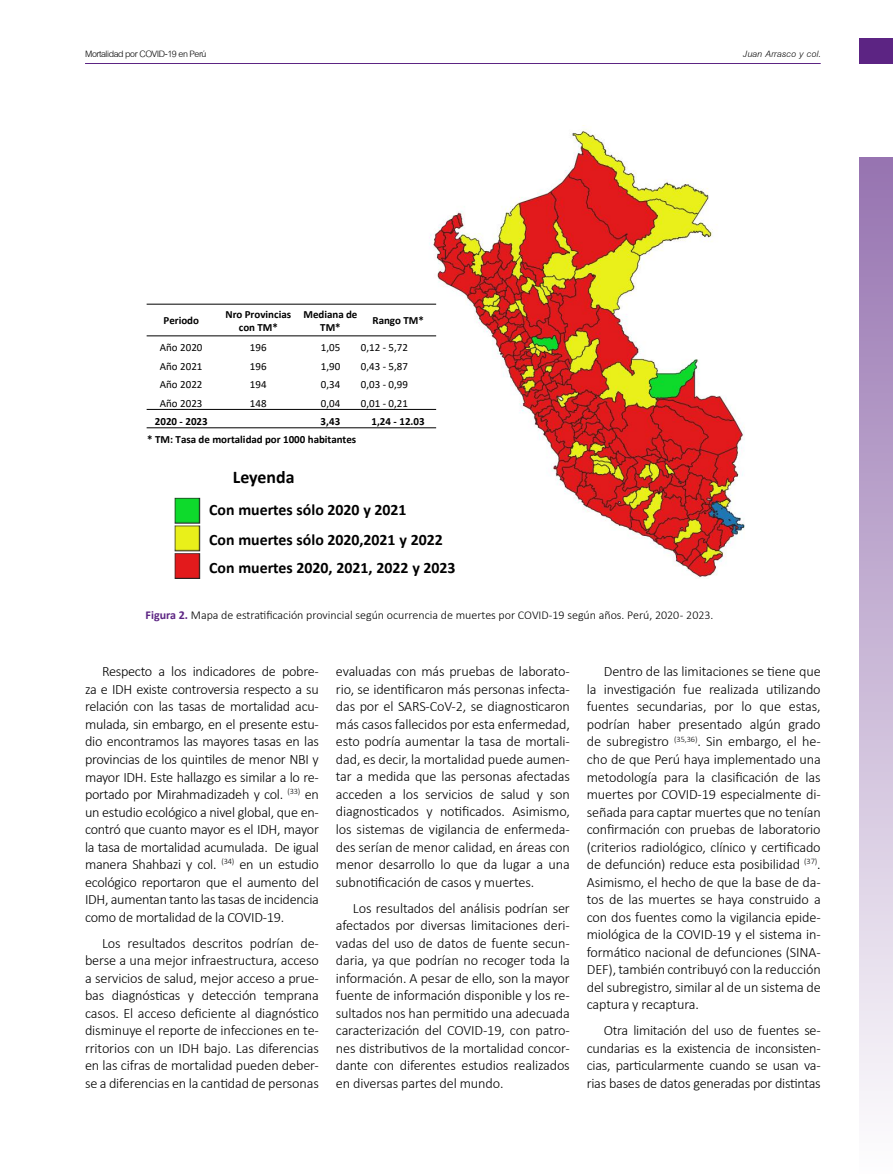
<style>
.page{position:relative;width:893px;height:1174px;background:#fff}
.page>*{position:absolute;margin:0;border:0;box-sizing:border-box;transform-origin:0 0}
.t1{font:700 17.85px "Calibri";color:#000}
.t2{font:700 15.9px "Calibri";letter-spacing:-.005em;color:#000}
.t3{font:300 14.25px/17.5px "Calibri";letter-spacing:-.01em;color:#000;text-align:justify}
.t4{font:13.5px "Cordia UPC";letter-spacing:-.03em;color:#000}
.t5{font:italic 13.5px "Cordia UPC";color:#000}
.t6{font:300 12px "Calibri";color:#000}
.t7{font:700 10.95px/13px "Calibri";color:#000;text-align:center}
.t8{font:10.95px "Calibri";letter-spacing:.005em;color:#000}
.s1{font-weight:700;color:#5c2483}
</style>
<div class="page">
<div style="left:859px;top:38px;width:34px;height:26px;background:#5c2483"></div>
<hr style="left:85px;top:63px;width:736px;height:1px;background:#5c2483">
<div style="left:859px;top:157px;width:34px;height:1017px;background:linear-gradient(to bottom,#9673b0,#fefdfe)"></div>
<img style="left:429px;top:125px;width:316px;height:452px">
<img style="left:174px;top:497px;width:27px;height:81px">
<div style="left:360px;top:289px;width:76px;height:15px;background:#fff"></div>
<div style="left:360px;top:304px;width:76px;height:32px;background:#fff"></div>
<div style="left:360px;top:336px;width:76px;height:18px;background:#fff"></div>
<div style="left:360px;top:354px;width:76px;height:18px;background:#fff"></div>
<div style="left:360px;top:372px;width:76px;height:19px;background:#fff"></div>
<div style="left:360px;top:391px;width:76px;height:18px;background:#fff"></div>
<div style="left:360px;top:409px;width:76px;height:19px;background:#fff"></div>
<div style="left:147px;top:428px;width:289px;height:18px;background:#fff"></div>
<hr style="left:147px;top:304px;width:289px;height:1px;background:#000">
<hr style="left:147px;top:335px;width:289px;height:1px;background:#000">
<hr style="left:147px;top:409px;width:289px;height:1px;background:#000">
<hr style="left:147px;top:427px;width:289px;height:1px;background:#000">
<p class="t4" style="left:85px;top:45px;width:123px">Mortalidad por COVID-19 en Perú</p>
<p class="t5" style="left:743px;top:45px;width:79px">Juan Arrasco y col.</p>
<p class="t7" style="left:163px;top:314px;width:37px">Periodo</p>
<p class="t7" style="left:225px;top:307px;width:67px">Nro Provincias con TM*</p>
<p class="t7" style="left:304px;top:307px;width:55px">Mediana de<br>TM*</p>
<p class="t7" style="left:372px;top:314px;width:53px">Rango TM*</p>
<p class="t8" style="left:160px;top:340px;width:44px">Año 2020</p>
<p class="t8" style="left:250px;top:340px;width:18px">196</p>
<p class="t8" style="left:321px;top:340px;width:21px">1,05</p>
<p class="t8" style="left:361px;top:340px;width:49px">0,12 - 5,72</p>
<p class="t8" style="left:160px;top:358px;width:44px">Año 2021</p>
<p class="t8" style="left:250px;top:358px;width:18px">196</p>
<p class="t8" style="left:321px;top:358px;width:21px">1,90</p>
<p class="t8" style="left:361px;top:358px;width:49px">0,43 - 5,87</p>
<p class="t8" style="left:160px;top:377px;width:44px">Año 2022</p>
<p class="t8" style="left:250px;top:377px;width:18px">194</p>
<p class="t8" style="left:321px;top:377px;width:21px">0,34</p>
<p class="t8" style="left:361px;top:377px;width:49px">0,03 - 0,99</p>
<p class="t8" style="left:160px;top:395px;width:44px">Año 2023</p>
<p class="t8" style="left:250px;top:395px;width:18px">148</p>
<p class="t8" style="left:321px;top:395px;width:21px">0,04</p>
<p class="t8" style="left:361px;top:395px;width:49px">0,01 - 0,21</p>
<p class="t7" style="left:155px;top:415px;width:54px">2020 - 2023</p>
<p class="t7" style="left:321px;top:415px;width:21px">3,43</p>
<p class="t7" style="left:372px;top:415px;width:55px">1,24 - 12.03</p>
<p class="t7" style="left:147px;top:433px;width:211px">* TM: Tasa de mortalidad por 1000 habitantes</p>
<p class="t1" style="left:233px;top:464px;width:63px">Leyenda</p>
<p class="t2" style="left:209px;top:498px;width:199px">Con muertes sólo 2020 y 2021</p>
<p class="t2" style="left:209px;top:528px;width:235px">Con muertes sólo 2020,2021 y 2022</p>
<p class="t2" style="left:209px;top:556px;width:248px">Con muertes 2020, 2021, 2022 y 2023</p>
<p class="t6" style="left:146px;top:608px;width:569px"><span class="s1">Figura 2.</span> Mapa de estratificación provincial según ocurrencia de muertes por COVID-19 según años. Perú, 2020 - 2023.</p>
<p class="t3" style="left:85px;top:662px;width:235px;text-indent:17px">Respecto a los indicadores de pobre&shy;za e IDH existe controversia respecto a su relación con las tasas de mortalidad acu&shy;mulada, sin embargo, en el presente estu&shy;dio encontramos las mayores tasas en las provincias de los quintiles de menor NBI y mayor IDH. Este hallazgo es similar a lo re&shy;portado por Mirahmadizadeh y col. <sup>(33)</sup> en un estudio ecológico a nivel global, que en&shy;contró que cuanto mayor es el IDH, mayor la tasa de mortalidad acumulada. De igual manera Shahbazi y col. <sup>(34)</sup> en un estudio ecológico reportaron que el aumento del IDH, aumentan tanto las tasas de incidencia como de mortalidad de la COVID-19.</p>
<p class="t3" style="left:85px;top:934px;width:235px;text-indent:17px">Los resultados descritos podrían de&shy;berse a una mejor infraestructura, acceso a servicios de salud, mejor acceso a prue&shy;bas diagnósticas y detección temprana casos. El acceso deficiente al diagnóstico disminuye el reporte de infecciones en te&shy;rritorios con un IDH bajo. Las diferencias en las cifras de mortalidad pueden deber&shy;se a diferencias en la cantidad de personas</p>
<p class="t3" style="left:336px;top:662px;width:235px">evaluadas con más pruebas de laborato&shy;rio, se identificaron más personas infecta&shy;das por el SARS-CoV-2, se diagnosticaron más casos fallecidos por esta enfermedad, esto podría aumentar la tasa de mortali&shy;dad, es decir, la mortalidad puede aumen&shy;tar a medida que las personas afectadas acceden a los servicios de salud y son diagnosticados y notificados. Asimismo, los sistemas de vigilancia de enfermeda&shy;des serían de menor calidad, en áreas con menor desarrollo lo que da lugar a una subnotificación de casos y muertes.</p>
<p class="t3" style="left:336px;top:899px;width:235px;text-indent:17px">Los resultados del análisis podrían ser afectados por diversas limitaciones deri&shy;vadas del uso de datos de fuente secun&shy;daria, ya que podrían no recoger toda la información. A pesar de ello, son la mayor fuente de información disponible y los re&shy;sultados nos han permitido una adecuada caracterización del COVID-19, con patro&shy;nes distributivos de la mortalidad concor&shy;dante con diferentes estudios realizados en diversas partes del mundo.</p>
<p class="t3" style="left:587px;top:662px;width:235px;text-indent:17px">Dentro de las limitaciones se tiene que la investigación fue realizada utilizando fuentes secundarias, por lo que estas, podrían haber presentado algún grado de subregistro <sup>(35,36)</sup>. Sin embargo, el he&shy;cho de que Perú haya implementado una metodología para la clasificación de las muertes por COVID-19 especialmente di&shy;señada para captar muertes que no tenían confirmación con pruebas de laboratorio (criterios radiológico, clínico y certificado de defunción) reduce esta posibilidad <sup>(37)</sup>.<br>Asimismo, el hecho de que la base de da&shy;tos de las muertes se haya construido a con dos fuentes como la vigilancia epide&shy;miológica de la COVID-19 y el sistema in&shy;formático nacional de defunciones (SINA-DEF), también contribuyó con la reducción del subregistro, similar al de un sistema de captura y recaptura.</p>
<p class="t3" style="left:587px;top:1021px;width:235px;text-indent:17px">Otra limitación del uso de fuentes se&shy;cundarias es la existencia de inconsisten&shy;cias, particularmente cuando se usan va&shy;rias bases de datos generadas por distintas</p>
</div>
